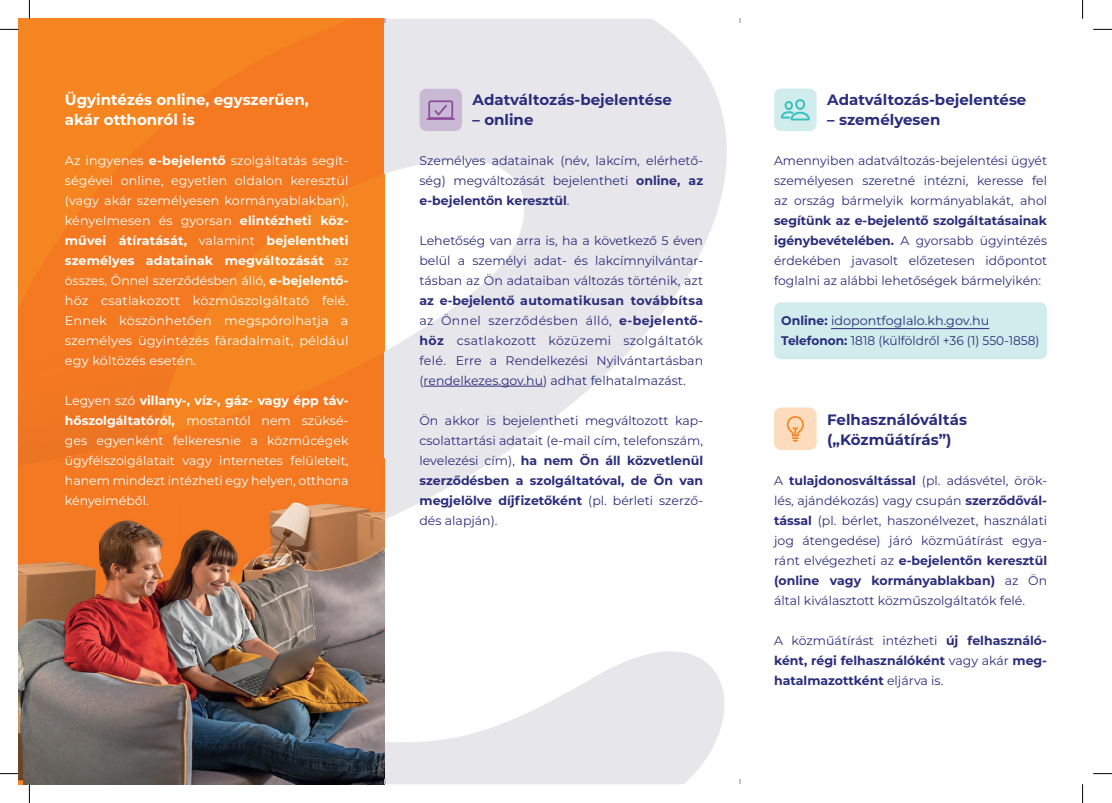
<style>
.page{position:relative;width:1112px;height:803px;background:#fff}
.page>*{position:absolute;margin:0;border:0;box-sizing:border-box;transform-origin:0 0}
.t1{font:700 15px/20px "Montserrat";color:#2a2c7c}
.t2{font:700 15px/20px "Montserrat";color:#fff}
.t3{font:12.5px/20px "Montserrat";color:#2a2c7c;text-align:justify}
.t4{font:12.5px/20px "Montserrat";color:#fff;text-align:justify}
.t5{font:700 12.5px/20px "Montserrat";color:#2a2c7c;text-align:justify}
.s1{font-weight:700}
.s2{font-weight:400}
</style>
<div class="page">
<img style="left:19px;top:19px;width:365px;height:765px">
<svg style="left:384px;top:19px;width:343px;height:765px;fill:#e7e6eb"></svg>
<div style="left:773px;top:407px;width:43px;height:43px;background:#fddcbd;border-radius:7px"></div>
<div style="left:773px;top:89px;width:43px;height:42px;background:#d1ecec;border-radius:7px"></div>
<div style="left:419px;top:89px;width:43px;height:42px;background:#cab9d5;border-radius:7px"></div>
<div style="left:773px;top:302px;width:273px;height:57px;background:#d1ecec;border-radius:7px"></div>
<hr style="left:423px;top:386px;width:120px;height:1px;background:#2a2c7c">
<hr style="left:830px;top:328px;width:159px;height:1px;background:#2a2c7c">
<svg style="left:786px;top:416px;width:17px;height:25px"></svg>
<svg style="left:780px;top:99px;width:29px;height:21px"></svg>
<svg style="left:426px;top:100px;width:29px;height:20px"></svg>
<svg style="left:0;top:29px;width:19px;height:1px"></svg>
<svg style="left:1093px;top:29px;width:18px;height:1px"></svg>
<svg style="left:0;top:773px;width:19px;height:1px"></svg>
<svg style="left:1093px;top:773px;width:18px;height:1px"></svg>
<svg style="left:29px;top:0;width:1px;height:19px"></svg>
<svg style="left:29px;top:784px;width:1px;height:19px"></svg>
<svg style="left:1082px;top:0;width:1px;height:19px"></svg>
<svg style="left:1082px;top:784px;width:1px;height:19px"></svg>
<p class="t2" style="left:65px;top:89px;width:245px">Ügyintézés online, egyszerűen, akár otthonról is</p>
<p class="t4" style="left:65px;top:150px;width:285px">Az ingyenes <span class="s1">e-bejelentő</span> szolgáltatás se gít&shy;ségével online, egyetlen oldalon ke resztül (vagy akár személyesen kormá nyablakban), kényelmesen és gyorsan <span class="s1">elintézheti köz&shy;művei átíratását,</span> valamint <span class="s1">bejelentheti személyes adatainak megvál tozását</span> az összes, Önnel szerződésben álló, <span class="s1">e-bejelentő&shy;</span>höz csatlako zott közműszolgáltató felé.<br>Ennek köszönhetően megspórolhatja a személyes ügyintézés fáradalmait, például egy költözés esetén.</p>
<p class="t4" style="left:65px;top:390px;width:285px">Legyen szó <span class="s1">villany-, víz-, gáz- vagy épp táv&shy;hőszolgáltatóról,</span> mostantól nem szüksé&shy;ges egyenként felkeresnie a közműcégek ügyfélszolgálatait vagy internetes felületeit, hanem mindezt intézheti egy helyen, otthona kényelméből.</p>
<p class="t1" style="left:472px;top:89px;width:201px">Adatváltozás-bejelentése</p>
<p class="t1" style="left:472px;top:109px;width:62px">– online</p>
<p class="t3" style="left:419px;top:150px;width:285px">Személyes adatainak (név, lakcím, elérhető&shy;ség) megváltozását bejelentheti <span class="s1">online, az e-bejelentőn keresztül</span>.</p>
<p class="t3" style="left:419px;top:230px;width:285px">Lehetőség van arra is, ha a következő 5 éven belül a személyi adat- és lakcímnyilvántar&shy;tásban az Ön adataiban változás történik, azt</p>
<p class="t3" style="left:419px;top:290px;width:285px"><span class="s1">az e-bejelentő automatikusan továbbítsa </span>az Önnel szerződésben álló, <span class="s1">e-bejelentő&shy;höz</span> csatlakozott közüzemi szolgáltatók felé. Erre a Rendelkezési Nyilvántartásban (rendelkezes.gov.hu) adhat felhatalmazást.</p>
<p class="t3" style="left:419px;top:410px;width:285px">Ön akkor is bejelentheti megváltozott kap&shy;csolattartási adatait (e-mail cím, telefonszám, levelezési cím), <span class="s1">ha nem Ön áll közvetlenül szerződésben a szolgáltatóval, de Ön van megjelölve díjfizetőként</span> (pl. bérleti szerző&shy;dés alapján).</p>
<p class="t1" style="left:827px;top:89px;width:201px">Adatváltozás-bejelentése</p>
<p class="t1" style="left:827px;top:109px;width:115px">– személyesen</p>
<p class="t3" style="left:773px;top:150px;width:274px">Amennyiben adatváltozás-bejelentési ügyét személyesen szeretné intézni, keresse fel az ország bármelyik kormányablakát, ahol</p>
<p class="t3" style="left:773px;top:210px;width:274px"><span class="s1">segítünk az e-bejelentő szolgáltatásainak igénybevételében.</span> A gyorsabb ügyintézés érdekében javasolt előzetesen időpontot foglalni az alábbi lehetőségek bármelyikén:</p>
<p class="t3" style="left:781px;top:310px;width:260px"><span class="s1">Online:</span> idopontfoglalo.kh.gov.hu<br><span class="s1">Telefonon:</span> 1818 (külföldről +36 (1) 550-1858)</p>
<p class="t1" style="left:827px;top:409px;width:141px">Felhasználóváltás („Közműátírás”)</p>
<p class="t3" style="left:773px;top:470px;width:274px">A <span class="s1">tulajdonosváltással</span> (pl. adásvétel, örök&shy;lés, ajándékozás) vagy csupán <span class="s1">szerződővál&shy;tással</span> (pl. bérlet, haszonélvezet, használati jog átengedése) járó közműátírást egya&shy;ránt elvégezheti az <span class="s1">e-bejelentőn keresztül (online vagy kormányablakban)</span> az Ön által kiválasztott közműszolgáltatók felé.</p>
<p class="t5" style="left:773px;top:630px;width:274px"><span class="s2">A közműátírást intézheti</span> új felhasználó&shy;ként, régi felhasználóként <span class="s2">vagy akár</span> meg&shy;hatalmazottként <span class="s2">eljárva is.</span></p>
</div>
